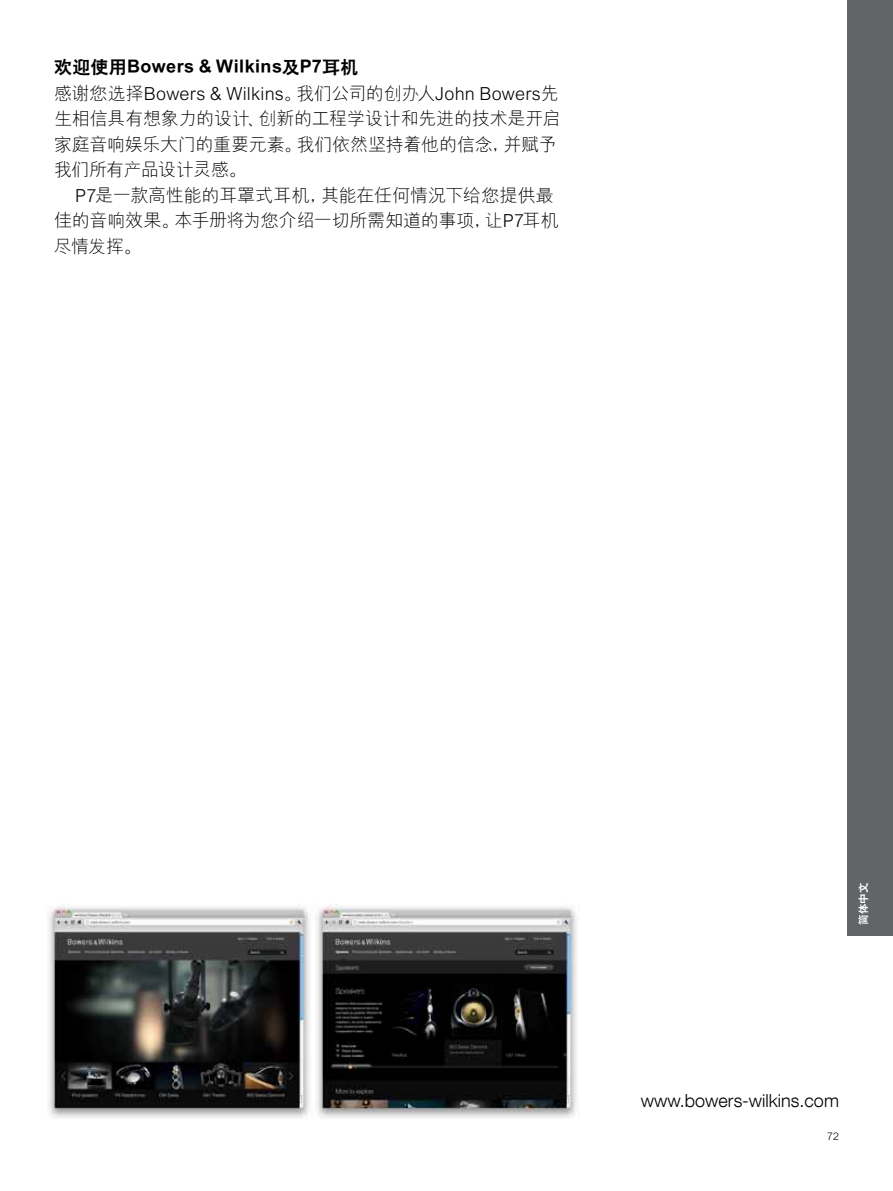
<style>
.page{position:relative;width:893px;height:1191px;background:#fff}
.page>*{position:absolute;margin:0;border:0;box-sizing:border-box;transform-origin:0 0}
.t1{font:300 18px/25.5px "M Hei GB";letter-spacing:-.01em;color:#000}
.t2{font:800 18px "C Hei 2 GB";letter-spacing:.025em;color:#000}
.t3{font:300 18px "Helvetica Neue LT Com";color:#000}
.t4{font:800 10.5px "C Hei 2 GB";color:#fff}
.t5{font:300 10.5px "M Hei GB";color:#000}
</style>
<div class="page">
<div style="left:847px;top:0;width:46px;height:935px;background:#636466"></div>
<img style="left:47px;top:903px;width:529px;height:215px">
<p class="t2" style="left:54px;top:58px;width:306px">欢迎使用Bowers &amp; Wilkins及P7耳机</p>
<p class="t1" style="left:54px;top:81px;width:508px">感谢您选择Bowers &amp; Wilkins。我们公司的创办人John Bowers先生相信具有想象力的设计、创新的工程学设计和先进的技术是开启家庭音响娱乐大门的重要元素。我们依然坚持着他的信念，并赋予我们所有产品设计灵感。</p>
<p class="t1" style="left:54px;top:183px;width:506px;text-indent:21px">P7是一款高性能的耳罩式耳机，其能在任何情况下给您提供最佳的音响效果。本手册将为您介绍一切所需知道的事项，让P7耳机尽情发挥。</p>
<p class="t4" style="left:858px;top:925px;width:44px;rotate:-90deg">简体中文</p>
<p class="t3" style="left:641px;top:1090px;width:200px">www.bowers-wilkins.com</p>
<p class="t5" style="left:827px;top:1131px;width:13px">72</p>
</div>
